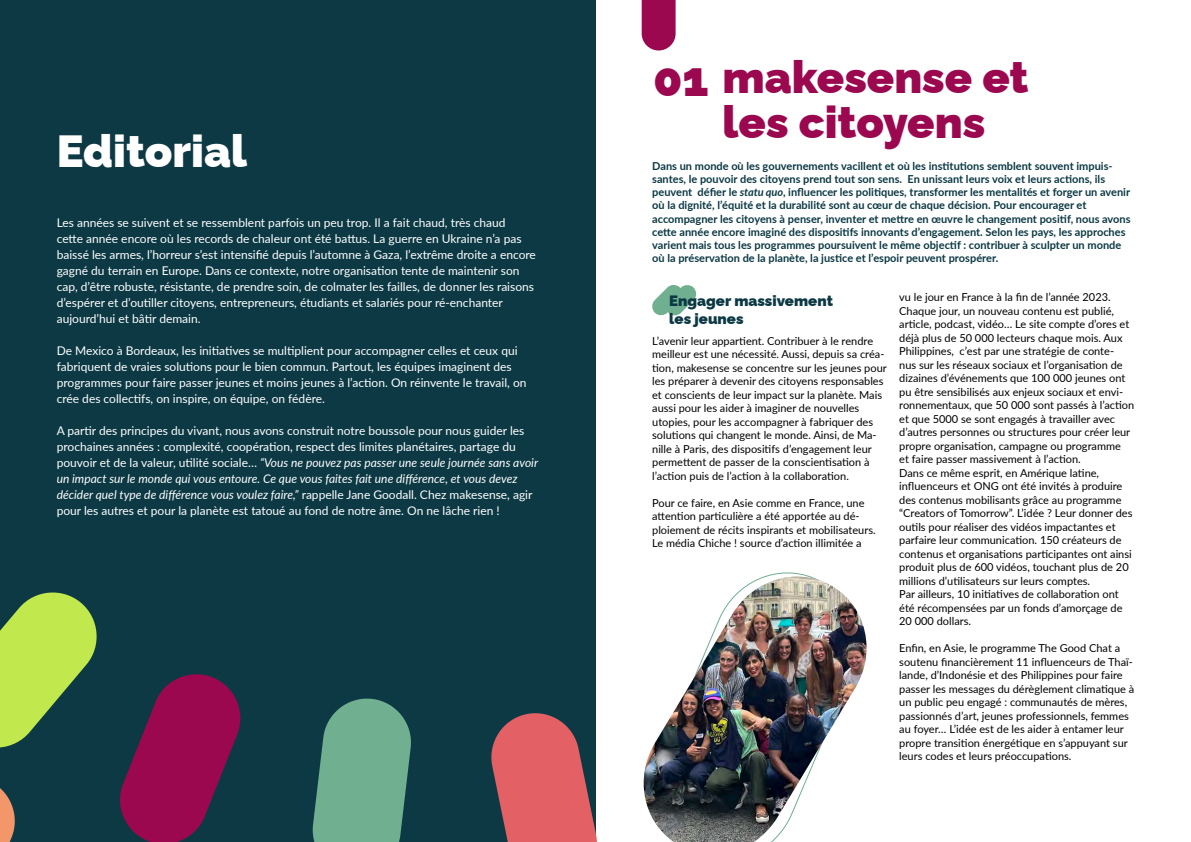
<style>
.page{position:relative;width:1191px;height:842px;background:#fff}
.page>*{position:absolute;margin:0;border:0;box-sizing:border-box;transform-origin:0 0}
.t1{font:900 48px "Raleway";color:#9b084f}
.t2{font:900 45px/45px "Raleway";color:#9b084f}
.t3{font:900 45px "Raleway";color:#fff}
.t4{font:900 15px/18px "Raleway";color:#0c3944}
.t5{font:12px/16px "Lato";color:#fff}
.t6{font:11px/13.5px "Lato";color:#000}
.t7{font:700 11px/13.2px "Lato";color:#0c3944}
.s1{font-style:italic}
</style>
<div class="page">
<div style="left:0;top:0;width:595px;height:842px;background:#0c3944"></div>
<svg style="left:0;top:788px;width:15px;height:54px"></svg>
<svg style="left:0;top:592px;width:97px;height:156px"></svg>
<svg style="left:120px;top:674px;width:121px;height:168px"></svg>
<svg style="left:491px;top:709px;width:106px;height:133px"></svg>
<svg style="left:312px;top:698px;width:99px;height:144px"></svg>
<svg style="left:641px;top:0;width:34px;height:50px;background:#a31b5d"></svg>
<svg style="left:652px;top:285px;width:45px;height:31px"></svg>
<img style="left:643px;top:577px;width:224px;height:265px">
<h2 class="t3" style="left:57px;top:115px;width:192px">Editorial</h2>
<p class="t5" style="left:57px;top:214px;width:481px">Les années se suivent et se ressemblent parfois un peu trop. Il a fait chaud, très chaud<br>cette année encore où les records de chaleur ont été battus. La guerre en Ukraine n’a pas baissé les armes, l’horreur s’est intensifié depuis l’automne à Gaza, l’extrême droite a encore gagné du terrain en Europe. Dans ce contexte, notre organisation tente de maintenir son cap, d’être robuste, résistante, de prendre soin, de colmater les failles, de donner les raisons d’espérer et d’outiller citoyens, entrepreneurs, étudiants et salariés pour ré-enchanter aujourd’hui et bâtir demain.</p>
<p class="t5" style="left:57px;top:342px;width:471px">De Mexico à Bordeaux, les initiatives se multiplient pour accompagner celles et ceux qui fabriquent de vraies solutions pour le bien commun. Partout, les équipes imaginent des programmes pour faire passer jeunes et moins jeunes à l’action. On réinvente le travail, on crée des collectifs, on inspire, on équipe, on fédère.</p>
<p class="t5" style="left:57px;top:422px;width:483px">A partir des principes du vivant, nous avons construit notre boussole pour nous guider les prochaines années : complexité, coopération, respect des limites planétaires, partage du pouvoir et de la valeur, utilité sociale… <span class="s1">“Vous ne pouvez pas passer une seule journée sans avoir un impact sur le monde qui vous entoure. Ce que vous faites fait une différence, et vous devez décider quel type de différence vous voulez faire,”</span> rappelle Jane Goodall. Chez makesense, agir pour les autres et pour la planète est tatoué au fond de notre âme. On ne lâche rien !</p>
<h1 class="t1" style="left:653px;top:41px;width:57px">01</h1>
<h2 class="t2" style="left:722px;top:50px;width:307px">makesense et les citoyens</h2>
<p class="t7" style="left:652px;top:159px;width:480px">Dans un monde où les gouvernements vacillent et où les institutions semblent souvent impuis&shy;santes, le pouvoir des citoyens prend tout son sens. En unissant leurs voix et leurs actions, ils peuvent défier le <span class="s1">statu quo</span>, influencer les politiques, transformer les mentalités et forger un avenir où la dignité, l’équité et la durabilité sont au cœur de chaque décision. Pour encourager et accompagner les citoyens à penser, inventer et mettre en œuvre le changement positif, nous avons cette année encore imaginé des dispositifs innovants d’engagement. Selon les pays, les approches varient mais tous les programmes poursuivent le même objectif : contribuer à sculpter un monde où la préservation de la planète, la justice et l’espoir peuvent prospérer.</p>
<h3 class="t4" style="left:669px;top:290px;width:165px">Engager massivement les jeunes</h3>
<p class="t6" style="left:652px;top:334px;width:236px">L’avenir leur appartient. Contribuer à le rendre meilleur est une nécessité. Aussi, depuis sa créa&shy;tion, makesense se concentre sur les jeunes pour les préparer à devenir des citoyens responsables et conscients de leur impact sur la planète. Mais aussi pour les aider à imaginer de nouvelles utopies, pour les accompagner à fabriquer des solutions qui changent le monde. Ainsi, de Ma&shy;nille à Paris, des dispositifs d’engagement leur permettent de passer de la conscientisation à l’action puis de l’action à la collaboration.</p>
<p class="t6" style="left:652px;top:496px;width:225px">Pour ce faire, en Asie comme en France, une attention particulière a été apportée au dé&shy;ploiement de récits inspirants et mobilisateurs.<br>Le média Chiche ! source d’action illimitée a</p>
<p class="t6" style="left:899px;top:290px;width:236px">vu le jour en France à la fin de l’année 2023.<br>Chaque jour, un nouveau contenu est publié, article, podcast, vidéo… Le site compte d’ores et déjà plus de 50 000 lecteurs chaque mois. Aux Philippines, c’est par une stratégie de conte-<br>nus sur les réseaux sociaux et l’organisation de dizaines d’événements que 100 000 jeunes ont pu être sensibilisés aux enjeux sociaux et envi&shy;ronnementaux, que 50 000 sont passés à l’action et que 5000 se sont engagés à travailler avec d’autres personnes ou structures pour créer leur propre organisation, campagne ou programme<br>et faire passer massivement à l’action.<br>Dans ce même esprit, en Amérique latine, influenceurs et ONG ont été invités à produire des contenus mobilisants grâce au programme “Creators of Tomorrow”. L’idée ? Leur donner des outils pour réaliser des vidéos impactantes et parfaire leur communication. 150 créateurs de contenus et organisations participantes ont ainsi produit plus de 600 vidéos, touchant plus de 20 millions d’utilisateurs sur leurs comptes.<br>Par ailleurs, 10 initiatives de collaboration ont été récompensées par un fonds d’amorçage de 20 000 dollars.</p>
<p class="t6" style="left:899px;top:641px;width:236px">Enfin, en Asie, le programme The Good Chat a soutenu financièrement 11 influenceurs de Thaï&shy;lande, d’Indonésie et des Philippines pour faire passer les messages du dérèglement climatique à un public peu engagé : communautés de mères, passionnés d’art, jeunes professionnels, femmes au foyer… L’idée est de les aider à entamer leur propre transition énergétique en s’appuyant sur leurs codes et leurs préoccupations.</p>
</div>
